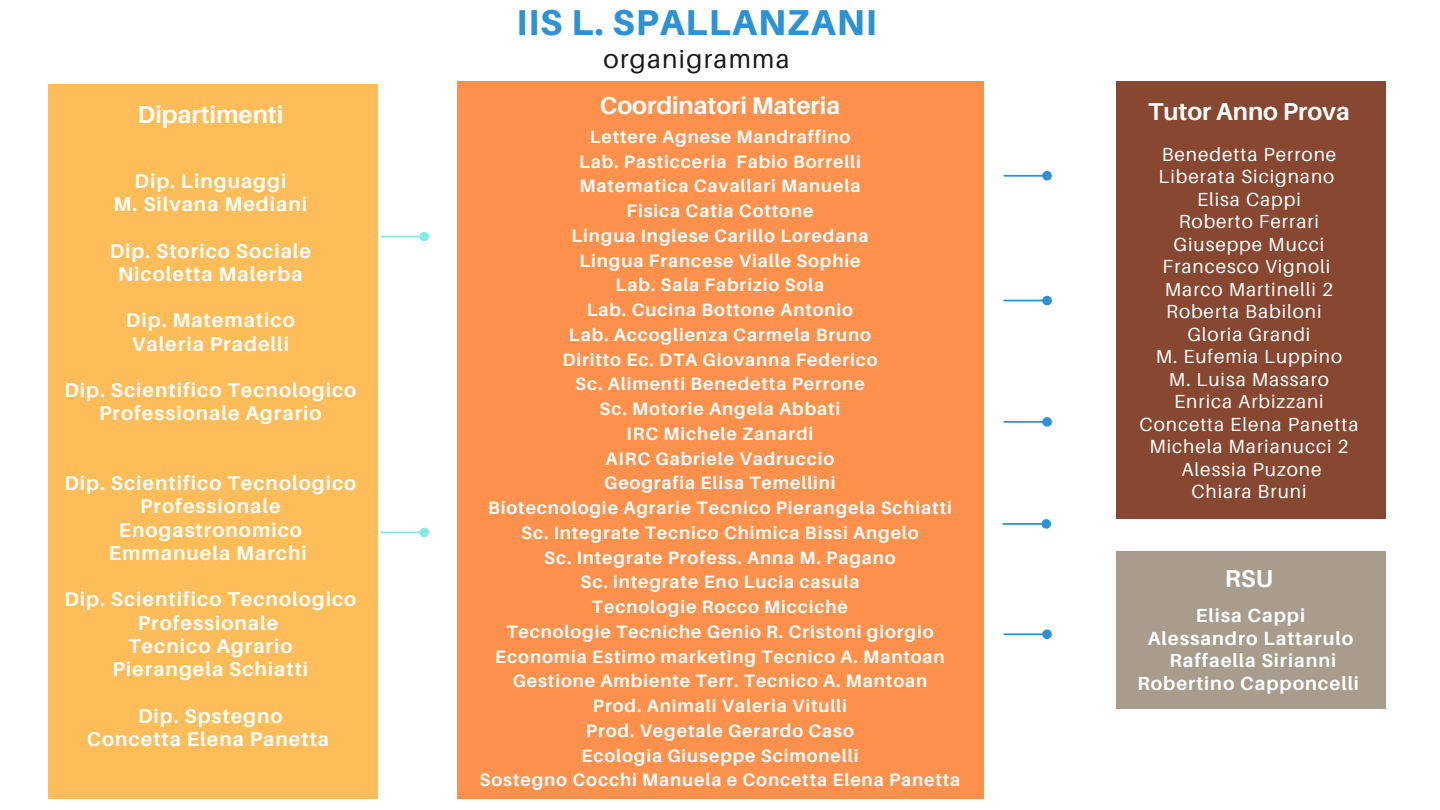
<style>
.page{position:relative;width:1440px;height:810px;background:#fff}
.page>*{position:absolute;margin:0;border:0;box-sizing:border-box;transform-origin:0 0}
.t1{font:800 36px "Aileron";letter-spacing:.03em;color:#2c92d5}
.t2{font:26px "Aileron";letter-spacing:.05em;color:#191919}
.t3{font:700 24.5px "Aileron";color:#fff}
.t4{font:700 20px/23.2px "Aileron";letter-spacing:.05em;color:#fff;text-align:center}
.t5{font:19px/22.5px "Aileron";letter-spacing:.05em;color:#fff;text-align:center}
.t6{font:700 19px/22.5px "Aileron";letter-spacing:.05em;color:#fff;text-align:center}
.t7{font:700 18px/24.8px "Aileron";letter-spacing:.05em;color:#fff;text-align:center}
</style>
<div class="page">
<svg style="left:420px;top:528px;width:9px;height:9px"></svg>
<svg style="left:1042px;top:171px;width:10px;height:10px"></svg>
<svg style="left:1042px;top:296px;width:10px;height:9px"></svg>
<svg style="left:1042px;top:417px;width:10px;height:10px"></svg>
<svg style="left:1042px;top:629px;width:10px;height:10px"></svg>
<div style="left:48px;top:84px;width:330px;height:715px;background:#ffbd59"></div>
<svg style="left:1042px;top:519px;width:9px;height:10px"></svg>
<svg style="left:420px;top:232px;width:9px;height:9px"></svg>
<div style="left:457px;top:81px;width:526px;height:718px;background:#ff914d"></div>
<div style="left:1116px;top:81px;width:270px;height:437px;background:#884731"></div>
<div style="left:1116px;top:551px;width:270px;height:158px;background:#a89d8d"></div>
<h3 class="t3" style="left:138px;top:99px;width:147px">Dipartimenti</h3>
<p class="t4" style="left:114px;top:169px;width:195px">Dip. Linguaggi<br>M. Silvana Mediani</p>
<p class="t4" style="left:110px;top:239px;width:203px">Dip. Storico Sociale<br>Nicoletta Malerba</p>
<p class="t4" style="left:126px;top:308px;width:170px;text-align:left">Dip. Matematico<br>Valeria Pradelli</p>
<p class="t4" style="left:64px;top:378px;width:294px">Dip. Scientifico Tecnologico<br>Professionale Agrario</p>
<p class="t4" style="left:64px;top:471px;width:294px">Dip. Scientifico Tecnologico<br>Professionale<br>Enogastronomico<br>Emmanuela Marchi</p>
<p class="t4" style="left:64px;top:587px;width:294px">Dip. Scientifico Tecnologico<br>Professionale<br>Tecnico Agrario<br>Pierangela Schiatti</p>
<p class="t4" style="left:87px;top:704px;width:244px">Dip. Spstegno<br>Concetta Elena Panetta</p>
<h1 class="t1" style="left:516px;top:0;width:362px">IIS L. SPALLANZANI</h1>
<h2 class="t2" style="left:603px;top:42px;width:188px">organigramma</h2>
<h3 class="t3" style="left:600px;top:90px;width:242px">Coordinatori Materia</h3>
<p class="t7" style="left:480px;top:124px;width:482px">Lettere Agnese Mandraffino<br>Lab. Pasticceria Fabio Borrelli<br>Matematica Cavallari Manuela<br>Fisica Catia Cottone<br>Lingua Inglese Carillo Loredana<br>Lingua Francese Vialle Sophie<br>Lab. Sala Fabrizio Sola<br>Lab. Cucina Bottone Antonio<br>Lab. Accoglienza Carmela Bruno<br>Diritto Ec. DTA Giovanna Federico<br>Sc. Alimenti Benedetta Perrone<br>Sc. Motorie Angela Abbati<br>IRC Michele Zanardi<br>AIRC Gabriele Vadruccio<br>Geografia Elisa Temellini<br>Biotecnologie Agrarie Tecnico Pierangela Schiatti Sc. Integrate Tecnico Chimica Bissi Angelo<br>Sc. Integrate Profess. Anna M. Pagano<br>Sc. integrate Eno Lucia casula<br>Tecnologie Rocco Miccichè<br>Tecnologie Tecniche Genio R. Cristoni giorgio Economia Estimo marketing Tecnico A. Mantoan Gestione Ambiente Terr. Tecnico A. Mantoan<br>Prod. Animali Valeria Vitulli<br>Prod. Vegetale Gerardo Caso<br>Ecologia Giuseppe Scimonelli<br>Sostegno Cocchi Manuela e Concetta Elena Panetta</p>
<h3 class="t3" style="left:1148px;top:96px;width:203px">Tutor Anno Prova</h3>
<p class="t5" style="left:1140px;top:142px;width:221px">Benedetta Perrone<br>Liberata Sicignano<br>Elisa Cappi<br>Roberto Ferrari<br>Giuseppe Mucci<br>Francesco Vignoli<br>Marco Martinelli 2<br>Roberta Babiloni<br>Gloria Grandi<br>M. Eufemia Luppino<br>M. Luisa Massaro<br>Enrica Arbizzani<br>Concetta Elena Panetta<br>Michela Marianucci 2<br>Alessia Puzone<br>Chiara Bruni</p>
<h3 class="t3" style="left:1225px;top:563px;width:50px">RSU</h3>
<p class="t6" style="left:1137px;top:604px;width:223px">Elisa Cappi<br>Alessandro Lattarulo<br>Raffaella Sirianni<br>Robertino Capponcelli</p>
</div>
